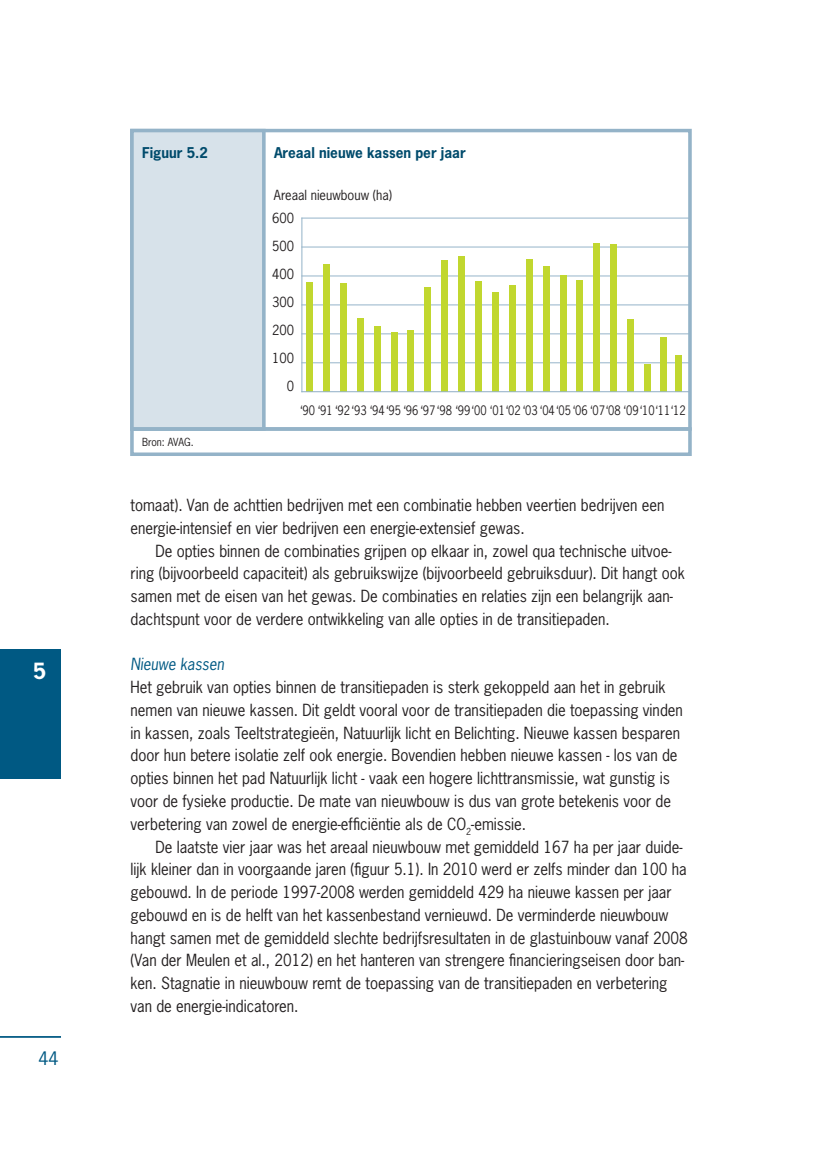
<style>
.page{position:relative;width:822px;height:1169px;background:#fff}
.page>*{position:absolute;margin:0;border:0;box-sizing:border-box;transform-origin:0 0}
.t1{font:700 21px "News Gothic Std";color:#fff}
.t2{font:17.5px "News Gothic Std";color:#005983}
.t3{font:15.75px/22.8px "News Gothic Std";color:#231f20;scale:.95 1}
.t4{font:italic 15.75px "News Gothic Std";color:#005983;scale:.95 1}
.t5{font:700 14px "News Gothic Std";color:#004b6c}
.t6{font:13.12px/28px "News Gothic Std";color:#231f20;text-align:right}
.t7{font:12.25px "News Gothic Std";color:#231f20;scale:.89 1}
.t8{font:10.5px "News Gothic Std";letter-spacing:-.01em;color:#231f20}
</style>
<div class="page">
<hr style="left:0;top:1036px;width:61px;height:1px;background:#005983">
<div style="left:0;top:649px;width:61px;height:130px;background:#005983"></div>
<div style="left:130px;top:129px;width:561px;height:302px;border:4px solid #94b3c8"></div>
<div style="left:132px;top:131px;width:132px;height:298px;background:#d7e2ea"></div>
<div style="left:130px;top:129px;width:135px;height:302px;border:4px solid #94b3c8"></div>
<hr style="left:301px;top:218px;width:1px;height:174px;background:#94b3c8">
<hr style="left:302px;top:218px;width:387px;height:1px;background:#94b3c8">
<hr style="left:302px;top:247px;width:387px;height:1px;background:#94b3c8">
<hr style="left:302px;top:276px;width:387px;height:1px;background:#94b3c8">
<hr style="left:302px;top:304px;width:387px;height:1px;background:#94b3c8">
<hr style="left:302px;top:333px;width:387px;height:1px;background:#94b3c8">
<hr style="left:302px;top:362px;width:387px;height:1px;background:#94b3c8">
<div style="left:306px;top:282px;width:7px;height:110px;background:#c1d72f"></div>
<div style="left:323px;top:264px;width:7px;height:128px;background:#c1d72f"></div>
<div style="left:340px;top:283px;width:7px;height:109px;background:#c1d72f"></div>
<div style="left:357px;top:318px;width:7px;height:74px;background:#c1d72f"></div>
<div style="left:374px;top:326px;width:7px;height:66px;background:#c1d72f"></div>
<div style="left:391px;top:332px;width:6px;height:60px;background:#c1d72f"></div>
<div style="left:407px;top:330px;width:7px;height:62px;background:#c1d72f"></div>
<div style="left:424px;top:287px;width:7px;height:105px;background:#c1d72f"></div>
<div style="left:441px;top:260px;width:7px;height:132px;background:#c1d72f"></div>
<div style="left:458px;top:256px;width:7px;height:136px;background:#c1d72f"></div>
<div style="left:475px;top:281px;width:7px;height:111px;background:#c1d72f"></div>
<div style="left:492px;top:292px;width:7px;height:100px;background:#c1d72f"></div>
<div style="left:509px;top:285px;width:7px;height:107px;background:#c1d72f"></div>
<div style="left:526px;top:259px;width:7px;height:133px;background:#c1d72f"></div>
<div style="left:543px;top:266px;width:7px;height:126px;background:#c1d72f"></div>
<div style="left:560px;top:275px;width:6px;height:117px;background:#c1d72f"></div>
<div style="left:576px;top:280px;width:7px;height:112px;background:#c1d72f"></div>
<div style="left:593px;top:243px;width:7px;height:149px;background:#c1d72f"></div>
<div style="left:610px;top:244px;width:7px;height:148px;background:#c1d72f"></div>
<div style="left:627px;top:319px;width:7px;height:73px;background:#c1d72f"></div>
<div style="left:644px;top:364px;width:7px;height:28px;background:#c1d72f"></div>
<div style="left:659px;top:337px;width:7px;height:55px;background:#c1d72f"></div>
<div style="left:675px;top:355px;width:6px;height:37px;background:#c1d72f"></div>
<hr style="left:302px;top:391px;width:387px;height:1px;background:#94b3c8">
<div style="left:130px;top:427px;width:561px;height:29px;border:4px solid #94b3c8"></div>
<h1 class="t1" style="left:33px;top:657px;width:15px">5</h1>
<p class="t2" style="left:38px;top:1046px;width:22px">44</p>
<p class="t5" style="left:142px;top:143px;width:67px">Figuur 5.2</p>
<p class="t5" style="left:274px;top:143px;width:193px">Areaal nieuwe kassen per jaar</p>
<p class="t6" style="left:274px;top:181px;width:120px">Areaal nieuwbouw (ha)</p>
<p class="t6" style="left:272px;top:204px;width:24px">600<br>500<br>400<br>300<br>200<br>100<br>0</p>
<p class="t8" style="left:142px;top:435px;width:53px">Bron: AVAG.</p>
<p class="t7" style="left:300px;top:402px;width:434px">‘90 ‘91 ‘92 ‘93 ‘94 ‘95 ‘96 ‘97 ‘98 ‘99 ‘00 ‘01‘02 ‘03 ‘04 ‘05 ‘06 ‘07‘08 ‘09‘10‘11‘12</p>
<p class="t3" style="left:130px;top:494px;width:563px">tomaat). Van de achttien bedrijven met een combinatie hebben veertien bedrijven een energie-intensief en vier bedrijven een energie-extensief gewas.</p>
<p class="t3" style="left:130px;top:539px;width:585px;text-indent:25px">De opties binnen de combinaties grijpen op elkaar in, zowel qua technische uitvoe&shy;ring (bijvoorbeeld capaciteit) als gebruikswijze (bijvoorbeeld gebruiksduur). Dit hangt ook samen met de eisen van het gewas. De combinaties en relaties zijn een belangrijk aan&shy;dachtspunt voor de verdere ontwikkeling van alle opties in de transitiepaden.</p>
<p class="t4" style="left:130px;top:654px;width:100px">Nieuwe kassen</p>
<p class="t3" style="left:130px;top:676px;width:583px">Het gebruik van opties binnen de transitiepaden is sterk gekoppeld aan het in gebruik nemen van nieuwe kassen. Dit geldt vooral voor de transitiepaden die toepassing vinden in kassen, zoals Teeltstrategieën, Natuurlijk licht en Belichting. Nieuwe kassen besparen door hun betere isolatie zelf ook energie. Bovendien hebben nieuwe kassen - los van de opties binnen het pad Natuurlijk licht - vaak een hogere lichttransmissie, wat gunstig is voor de fysieke productie. De mate van nieuwbouw is dus van grote betekenis voor de verbetering van zowel de energie-efficiëntie als de CO<sub>2</sub>-emissie.</p>
<p class="t3" style="left:130px;top:835px;width:588px;text-indent:25px">De laatste vier jaar was het areaal nieuwbouw met gemiddeld 167 ha per jaar duide&shy;lijk kleiner dan in voorgaande jaren (figuur 5.1). In 2010 werd er zelfs minder dan 100 ha gebouwd. In de periode 1997-2008 werden gemiddeld 429 ha nieuwe kassen per jaar gebouwd en is de helft van het kassenbestand vernieuwd. De verminderde nieuwbouw hangt samen met de gemiddeld slechte bedrijfsresultaten in de glastuinbouw vanaf 2008 (Van der Meulen et al., 2012) en het hanteren van strengere financieringseisen door ban&shy;ken. Stagnatie in nieuwbouw remt de toepassing van de transitiepaden en verbetering van de energie-indicatoren.</p>
</div>
